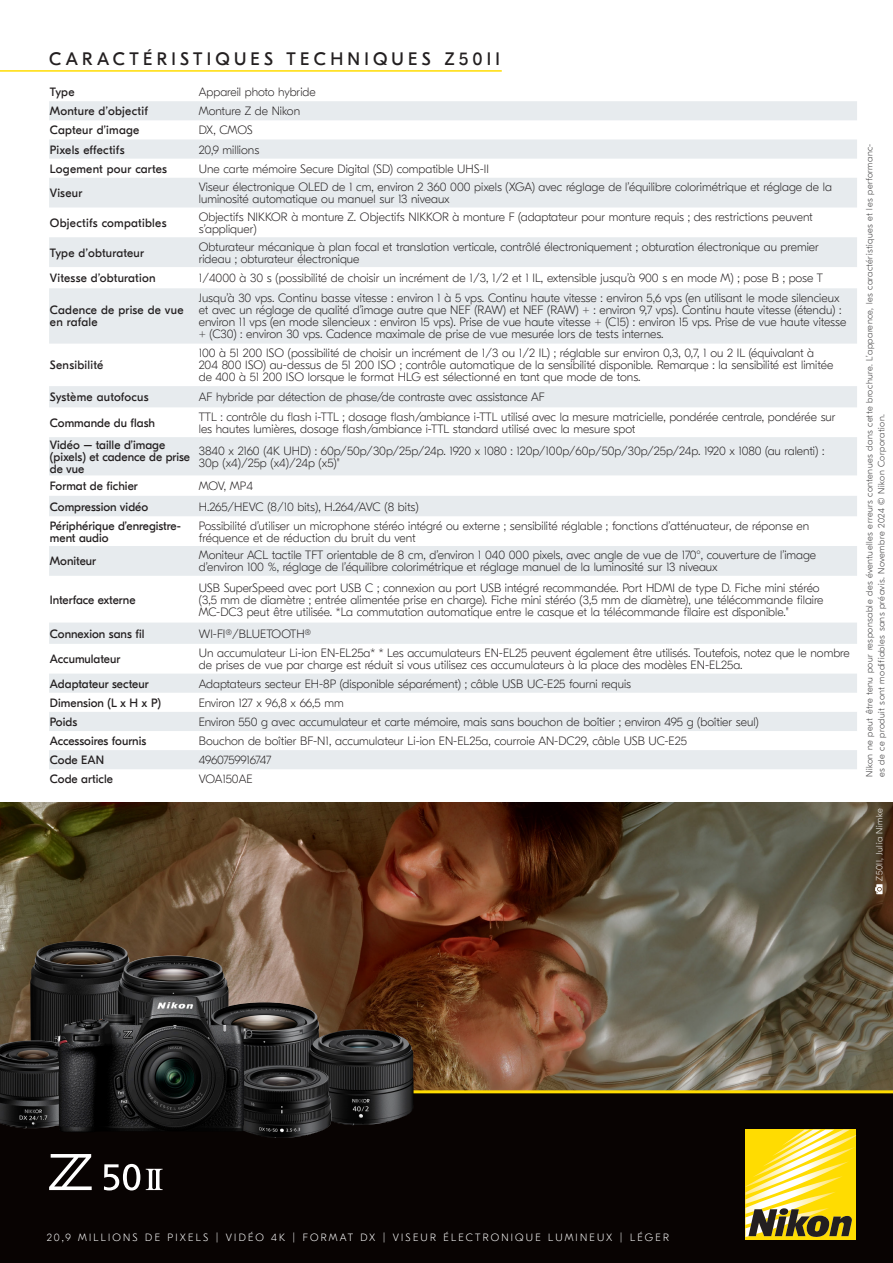
<style>
.page{position:relative;width:893px;height:1263px;background:#fff}
.page>*{position:absolute;margin:0;border:0;box-sizing:border-box;transform-origin:0 0}
.t1{font:18px "GT Eesti Pro Display";letter-spacing:.24em;color:#231f20}
.t2{font:100 12px/12px "GT Eesti Pro Display";color:#231f20}
.t3{font:12px/12px "GT Eesti Pro Display";color:#231f20}
.t4{font:12px/12px "GT Eesti Pro Display";letter-spacing:.02em;color:#231f20}
.t5{font:100 12px "GT Eesti Pro Display";letter-spacing:-.025em;color:#231f20}
.t6{font:100 12px "GT Eesti Pro Display";letter-spacing:-.02em;color:#231f20}
.t7{font:100 10.5px "GT Eesti Pro Display";letter-spacing:.21em;color:#fff}
.t8{font:100 9px/12px "GT Eesti Pro Display";letter-spacing:.05em;color:#333233}
.t9{font:100 9px "GT Eesti Pro Display";letter-spacing:.05em;color:#fff}
</style>
<div class="page">
<div style="left:0;top:1090px;width:893px;height:173px;background:#080302"></div>
<img style="left:0;top:803px;width:893px;height:287px">
<div style="left:745px;top:1130px;width:111px;height:110px;background:#ffdc01"></div>
<svg style="left:745px;top:1130px;width:111px;height:107px"></svg>
<svg style="left:875px;top:884px;width:8px;height:10px"></svg>
<hr style="left:0;top:1090px;width:893px;height:3px;background:#ffdc01">
<svg style="left:49px;top:1154px;width:43px;height:36px"></svg>
<svg style="left:104px;top:1164px;width:36px;height:26px"></svg>
<svg style="left:146px;top:1169px;width:17px;height:21px"></svg>
<img style="left:30px;top:941px;width:104px;height:99px">
<img style="left:118px;top:956px;width:110px;height:40px">
<img style="left:252px;top:1002px;width:67px;height:63px">
<img style="left:0;top:1040px;width:55px;height:88px">
<img style="left:308px;top:1029px;width:106px;height:97px">
<img style="left:247px;top:1065px;width:84px;height:73px">
<img style="left:55px;top:996px;width:197px;height:136px">
<hr style="left:0;top:70px;width:502px;height:2px;background:#ffdc01">
<svg style="left:49px;top:101px;width:808px;height:668px;fill:#eceff1"></svg>
<p class="t1" style="left:49px;top:49px;width:452px">CARACTÉRISTIQUES TECHNIQUES Z50II</p>
<p class="t3" style="left:50px;top:86px;width:26px">Type</p>
<p class="t2" style="left:199px;top:86px;width:118px">Appareil photo hybride</p>
<p class="t4" style="left:50px;top:105px;width:100px">Monture dʼobjectif</p>
<p class="t2" style="left:199px;top:105px;width:103px">Monture Z de Nikon</p>
<p class="t4" style="left:50px;top:125px;width:91px">Capteur d’image</p>
<p class="t2" style="left:199px;top:125px;width:55px">DX, CMOS</p>
<p class="t4" style="left:50px;top:144px;width:76px">Pixels effectifs</p>
<p class="t2" style="left:199px;top:144px;width:62px">20,9 millions</p>
<p class="t4" style="left:50px;top:163px;width:119px">Logement pour cartes</p>
<p class="t2" style="left:199px;top:163px;width:292px">Une carte mémoire Secure Digital (SD) compatible UHS-II</p>
<p class="t3" style="left:50px;top:187px;width:34px">Viseur</p>
<p class="t2" style="left:199px;top:181px;width:635px">Viseur électronique OLED de 1 cm, environ 2 360 000 pixels (XGA) avec réglage de lʼéquilibre colorimétrique et réglage de la luminosité automatique ou manuel sur 13 niveaux</p>
<p class="t4" style="left:50px;top:217px;width:118px">Objectifs compatibles</p>
<p class="t2" style="left:199px;top:211px;width:615px">Objectifs NIKKOR à monture Z. Objectifs NIKKOR à monture F (adaptateur pour monture requis ; des restrictions peuvent s’appliquer)</p>
<p class="t4" style="left:50px;top:247px;width:96px">Type dʼobturateur</p>
<p class="t2" style="left:199px;top:241px;width:622px">Obturateur mécanique à plan focal et translation verticale, contrôlé électroniquement ; obturation électronique au premier rideau ; obturateur électronique</p>
<p class="t4" style="left:50px;top:272px;width:107px">Vitesse d’obturation</p>
<p class="t2" style="left:199px;top:272px;width:626px">1/4000 à 30 s (possibilité de choisir un incrément de 1/3, 1/2 et 1 IL, extensible jusqu’à 900 s en mode M) ; pose B ; pose T</p>
<p class="t4" style="left:50px;top:305px;width:135px">Cadence de prise de vue en rafale</p>
<p class="t2" style="left:199px;top:293px;width:649px">Jusqu’à 30 vps. Continu basse vitesse : environ 1 à 5 vps. Continu haute vitesse : environ 5,6 vps (en utilisant le mode silencieux et avec un réglage de qualité d’image autre que NEF (RAW) et NEF (RAW) + : environ 9,7 vps). Continu haute vitesse (étendu) : environ 11 vps (en mode silencieux : environ 15 vps). Prise de vue haute vitesse + (C15) : environ 15 vps. Prise de vue haute vitesse + (C30) : environ 30 vps. Cadence maximale de prise de vue mesurée lors de tests internes.</p>
<p class="t4" style="left:50px;top:360px;width:55px">Sensibilité</p>
<p class="t2" style="left:199px;top:347px;width:636px">100 à 51 200 ISO (possibilité de choisir un incrément de 1/3 ou 1/2 IL) ; réglable sur environ 0,3, 0,7, 1 ou 2 IL (équivalant à<br>204 800 ISO) au-dessus de 51 200 ISO ; contrôle automatique de la sensibilité disponible. Remarque : la sensibilité est limitée de 400 à 51 200 ISO lorsque le format HLG est sélectionné en tant que mode de tons.</p>
<p class="t4" style="left:50px;top:391px;width:100px">Système autofocus</p>
<p class="t2" style="left:199px;top:391px;width:348px">AF hybride par détection de phase/de contraste avec assistance AF</p>
<p class="t3" style="left:50px;top:417px;width:107px">Commande du flash</p>
<p class="t2" style="left:199px;top:411px;width:638px">TTL : contrôle du flash i-TTL ; dosage flash/ambiance i-TTL utilisé avec la mesure matricielle, pondérée centrale, pondérée sur les hautes lumières, dosage flash/ambiance i-TTL standard utilisé avec la mesure spot</p>
<p class="t3" style="left:50px;top:439px;width:142px">Vidéo – taille d’image (pixels) et cadence de prise de vue</p>
<p class="t2" style="left:199px;top:445px;width:627px">3840 x 2160 (4K UHD) : 60p/50p/30p/25p/24p. 1920 x 1080 : 120p/100p/60p/50p/30p/25p/24p. 1920 x 1080 (au ralenti) :<br>30p (x4)/25p (x4)/24p (x5)"</p>
<p class="t3" style="left:50px;top:480px;width:89px">Format de fichier</p>
<p class="t2" style="left:199px;top:480px;width:56px">MOV, MP4</p>
<p class="t3" style="left:50px;top:501px;width:100px">Compression vidéo</p>
<p class="t2" style="left:199px;top:501px;width:221px">H.265/HEVC (8/10 bits), H.264/AVC (8 bits)</p>
<p class="t3" style="left:50px;top:520px;width:133px">Périphérique d’enregistre&shy;ment audio</p>
<p class="t2" style="left:199px;top:520px;width:612px">Possibilité dʼutiliser un microphone stéréo intégré ou externe ; sensibilité réglable ; fonctions d’atténuateur, de réponse en fréquence et de réduction du bruit du vent</p>
<p class="t3" style="left:50px;top:556px;width:48px">Moniteur</p>
<p class="t2" style="left:199px;top:549px;width:619px">Moniteur ACL tactile TFT orientable de 8 cm, d’environ 1 040 000 pixels, avec angle de vue de 170°, couverture de l’image d’environ 100 %, réglage de l’équilibre colorimétrique et réglage manuel de la luminosité sur 13 niveaux</p>
<p class="t3" style="left:50px;top:594px;width:87px">Interface externe</p>
<p class="t2" style="left:199px;top:582px;width:626px">USB SuperSpeed avec port USB C ; connexion au port USB intégré recommandée. Port HDMI de type D. Fiche mini stéréo (3,5 mm de diamètre ; entrée alimentée prise en charge). Fiche mini stéréo (3,5 mm de diamètre), une télécommande filaire<br>MC-DC3 peut être utilisée. *La commutation automatique entre le casque et la télécommande filaire est disponible."</p>
<p class="t3" style="left:50px;top:628px;width:96px">Connexion sans fil</p>
<p class="t2" style="left:199px;top:628px;width:114px">WI-FI®/BLUETOOTH®</p>
<p class="t3" style="left:50px;top:653px;width:72px">Accumulateur</p>
<p class="t2" style="left:199px;top:647px;width:652px">Un accumulateur Li-ion EN-EL25a* * Les accumulateurs EN-EL25 peuvent également être utilisés. Toutefois, notez que le nombre de prises de vue par charge est réduit si vous utilisez ces accumulateurs à la place des modèles EN-EL25a.</p>
<p class="t3" style="left:50px;top:678px;width:100px">Adaptateur secteur</p>
<p class="t2" style="left:199px;top:678px;width:434px">Adaptateurs secteur EH-8P (disponible séparément) ; câble USB UC-E25 fourni requis</p>
<p class="t3" style="left:50px;top:697px;width:113px">Dimension (L x H x P)</p>
<p class="t2" style="left:199px;top:697px;width:146px">Environ 127 x 96,8 x 66,5 mm</p>
<p class="t3" style="left:50px;top:716px;width:29px">Poids</p>
<p class="t2" style="left:199px;top:716px;width:562px">Environ 550 g avec accumulateur et carte mémoire, mais sans bouchon de boîtier ; environ 495 g (boîtier seul)</p>
<p class="t3" style="left:50px;top:735px;width:98px">Accessoires fournis</p>
<p class="t2" style="left:199px;top:735px;width:490px">Bouchon de boîtier BF-N1, accumulateur Li-ion EN-EL25a, courroie AN-DC29, câble USB UC-E25</p>
<p class="t3" style="left:50px;top:754px;width:56px">Code EAN</p>
<p class="t5" style="left:199px;top:753px;width:74px">4960759916747</p>
<p class="t3" style="left:50px;top:773px;width:65px">Code article</p>
<p class="t6" style="left:199px;top:773px;width:55px">VOA150AE</p>
<p class="t8" style="left:864px;top:777px;width:635px;rotate:-90deg">Nikon ne peut être tenu pour responsable des éventuelles erreurs contenues dans cette brochure. L’apparence, les caractéristiques et les performanc&shy;es de ce produit sont modifiables sans préavis. Novembre 2024 © Nikon Corporation.</p>
<p class="t9" style="left:874px;top:880px;width:74px;rotate:-90deg">Z50II, Julia Nimke</p>
<p class="t7" style="left:47px;top:1231px;width:624px">20,9 MILLIONS DE PIXELS | VIDÉO 4K | FORMAT DX | VISEUR ÉLECTRONIQUE LUMINEUX | LÉGER</p>
</div>
